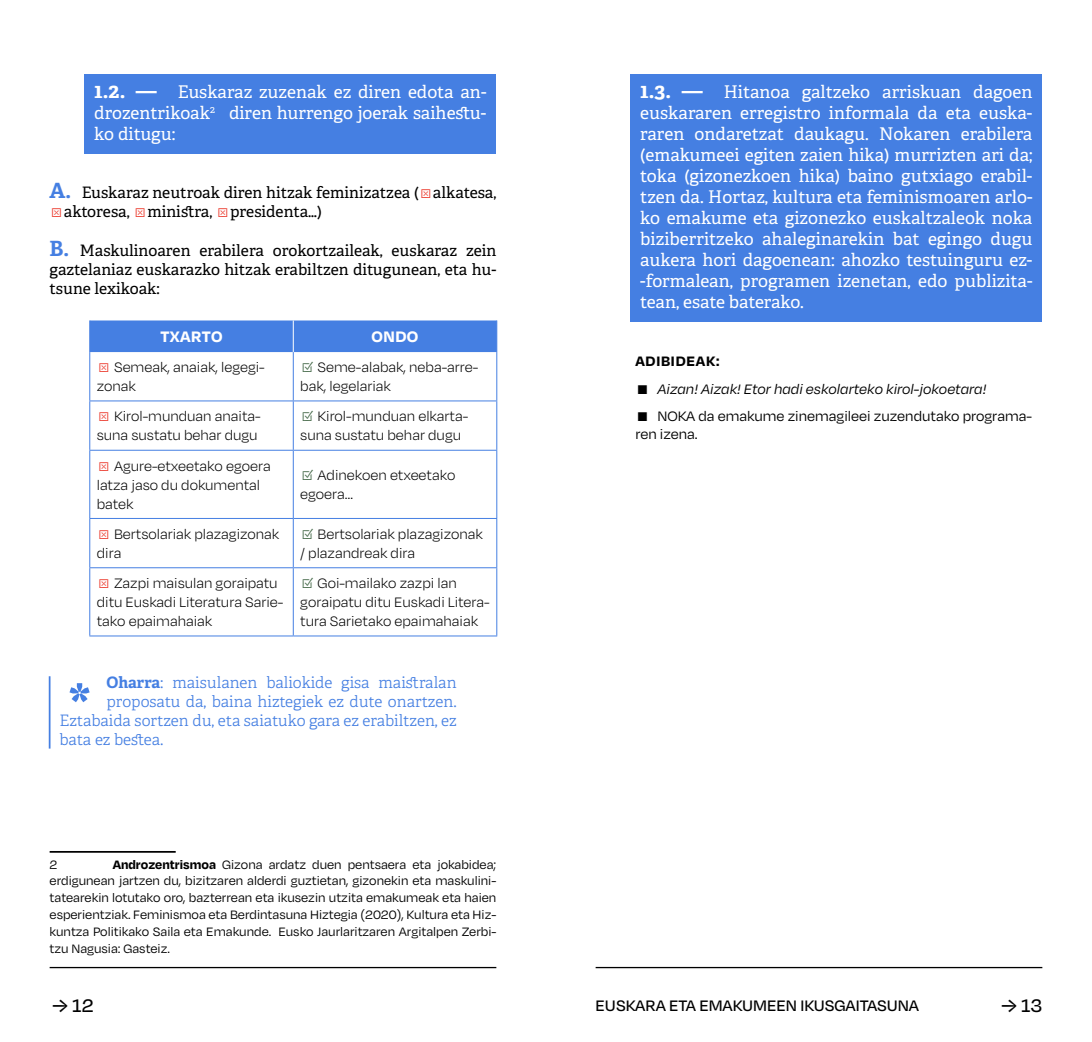
<style>
.page{position:relative;width:1092px;height:1042px;background:#fff}
.page>*{position:absolute;margin:0;border:0;box-sizing:border-box;transform-origin:0 0}
.t1{font:700 51.1px "Adelle";color:#457fe2}
.t2{font:500 21px "Degular";color:#000}
.t3{font:17.5px/21px "Adelle";color:#fff;text-align:justify}
.t4{font:500 17.5px "Degular";color:#000}
.t5{font:700 17.5px "Degular";letter-spacing:.025em;color:#fff}
.t6{font:300 15.75px/18.9px "Degular";color:#000}
.t7{font:15.75px/18.9px "Adelle";color:#000}
.t8{font:300 15.75px "Adelle";color:#457fe2}
.t9{font:italic 15.75px/27.5px "Degular";color:#000}
.t10{font:700 15.75px "Degular";letter-spacing:.05em;color:#000}
.t11{font:15.75px "Degular";color:#000}
.t12{font:14px/16.8px "Degular";color:#000;text-align:justify}
.s1{font-weight:700;font-size:21px}
.s2{font-weight:700;font-size:21px;color:#457fe2}
.s3{font-family:"Degular";font-style:italic;color:#eb392c}
.s4{font-weight:400;font-style:italic;color:#eb392c}
.s5{font-weight:400;font-style:italic;color:#416645}
.s6{font-weight:700}
.s7{font-style:normal}
</style>
<div class="page">
<hr style="left:50px;top:967px;width:446px;height:1px;background:#000">
<hr style="left:595px;top:967px;width:447px;height:1px;background:#000">
<div style="left:84px;top:74px;width:412px;height:80px;background:#457fe2"></div>
<hr style="left:49px;top:676px;width:1px;height:72px;background:#457fe2">
<div style="left:90px;top:320px;width:406px;height:32px;background:#457fe2"></div>
<hr style="left:89px;top:352px;width:1px;height:48px;background:#457fe2">
<hr style="left:293px;top:352px;width:1px;height:48px;background:#457fe2">
<hr style="left:496px;top:352px;width:1px;height:48px;background:#457fe2">
<hr style="left:89px;top:400px;width:204px;height:1px;background:#457fe2">
<hr style="left:89px;top:401px;width:1px;height:49px;background:#457fe2">
<hr style="left:293px;top:400px;width:204px;height:1px;background:#457fe2">
<hr style="left:293px;top:401px;width:1px;height:49px;background:#457fe2">
<hr style="left:496px;top:401px;width:1px;height:49px;background:#457fe2">
<hr style="left:89px;top:450px;width:204px;height:1px;background:#457fe2">
<hr style="left:89px;top:451px;width:1px;height:67px;background:#457fe2">
<hr style="left:293px;top:450px;width:204px;height:1px;background:#457fe2">
<hr style="left:293px;top:451px;width:1px;height:67px;background:#457fe2">
<hr style="left:496px;top:451px;width:1px;height:67px;background:#457fe2">
<hr style="left:89px;top:518px;width:204px;height:1px;background:#457fe2">
<hr style="left:89px;top:519px;width:1px;height:48px;background:#457fe2">
<hr style="left:293px;top:518px;width:204px;height:1px;background:#457fe2">
<hr style="left:293px;top:519px;width:1px;height:48px;background:#457fe2">
<hr style="left:496px;top:519px;width:1px;height:48px;background:#457fe2">
<hr style="left:89px;top:567px;width:204px;height:1px;background:#457fe2">
<hr style="left:89px;top:568px;width:1px;height:67px;background:#457fe2">
<hr style="left:293px;top:567px;width:204px;height:1px;background:#457fe2">
<hr style="left:293px;top:568px;width:1px;height:67px;background:#457fe2">
<hr style="left:496px;top:568px;width:1px;height:67px;background:#457fe2">
<hr style="left:89px;top:635px;width:204px;height:1px;background:#457fe2">
<hr style="left:293px;top:635px;width:204px;height:1px;background:#457fe2">
<hr style="left:293px;top:320px;width:1px;height:32px;background:#fff">
<hr style="left:89px;top:320px;width:1px;height:32px;background:#457fe2">
<hr style="left:496px;top:320px;width:1px;height:32px;background:#457fe2">
<hr style="left:50px;top:851px;width:126px;height:2px;background:#000">
<div style="left:630px;top:74px;width:412px;height:248px;background:#457fe2"></div>
<p class="t3" style="left:94px;top:81px;width:393px"><span class="s1">1.2. —</span> Euskaraz zuzenak ez diren edota an&shy;drozentrikoak<sup>2</sup> diren hurrengo joerak saihestu&shy;ko ditugu:</p>
<p class="t7" style="left:50px;top:183px;width:448px"><span class="s2">A.</span> Euskaraz neutroak diren hitzak feminizatzea (<span class="s3">☒</span>alkatesa, <span class="s3">☒</span>aktoresa, <span class="s3">☒</span>ministra, <span class="s3">☒</span>presidenta…)</p>
<p class="t7" style="left:50px;top:241px;width:448px;text-align:justify"><span class="s2">B.</span> Maskulinoaren erabilera orokortzaileak, euskaraz zein gaztelaniaz euskarazko hitzak erabiltzen ditugunean, eta hu&shy;tsune lexikoak:</p>
<p class="t5" style="left:160px;top:325px;width:63px">TXARTO</p>
<p class="t5" style="left:371px;top:325px;width:48px">ONDO</p>
<p class="t6" style="left:97px;top:357px;width:169px"><span class="s4">☒</span> Semeak, anaiak, legegi&shy;zonak</p>
<p class="t6" style="left:300px;top:357px;width:179px"><span class="s5">☑</span> Seme-alabak, neba-arre&shy;bak, legelariak</p>
<p class="t6" style="left:97px;top:406px;width:165px"><span class="s4">☒</span> Kirol-munduan anaita&shy;suna sustatu behar dugu</p>
<p class="t6" style="left:300px;top:406px;width:169px"><span class="s5">☑</span> Kirol-munduan elkarta&shy;suna sustatu behar dugu</p>
<p class="t6" style="left:97px;top:456px;width:175px"><span class="s4">☒</span> Agure-etxeetako egoera latza jaso du dokumental batek</p>
<p class="t6" style="left:300px;top:465px;width:156px"><span class="s5">☑</span> Adinekoen etxeetako egoera…</p>
<p class="t6" style="left:97px;top:524px;width:184px"><span class="s4">☒</span> Bertsolariak plazagizonak dira</p>
<p class="t6" style="left:300px;top:524px;width:184px"><span class="s5">☑</span> Bertsolariak plazagizonak / plazandreak dira</p>
<p class="t6" style="left:97px;top:573px;width:188px"><span class="s4">☒</span> Zazpi maisulan goraipatu ditu Euskadi Literatura Sarie&shy;tako epaimahaiak</p>
<p class="t6" style="left:300px;top:573px;width:191px"><span class="s5">☑</span> Goi-mailako zazpi lan goraipatu ditu Euskadi Litera&shy;tura Sarietako epaimahaiak</p>
<h1 class="t1" style="left:67px;top:665px;width:26px">*</h1>
<p class="t8" style="left:106px;top:673px;width:351px"><span class="s6">Oharra</span>: maisulanen baliokide gisa maistralan</p>
<p class="t8" style="left:106px;top:692px;width:351px">proposatu da, baina hiztegiek ez dute onartzen.</p>
<p class="t8" style="left:60px;top:710px;width:398px">Eztabaida sortzen du, eta saiatuko gara ez erabiltzen, ez</p>
<p class="t8" style="left:60px;top:729px;width:105px">bata ez bestea.</p>
<p class="t12" style="left:50px;top:855px;width:448px;text-indent:63px"><span class="s6">Androzentrismoa</span> Gizona ardatz duen pentsaera eta jokabidea; erdigunean jartzen du, bizitzaren alderdi guztietan, gizonekin eta maskulini&shy;tatearekin lotutako oro, bazterrean eta ikusezin utzita emakumeak eta haien esperientziak. Feminismoa eta Berdintasuna Hiztegia (2020), Kultura eta Hiz&shy;kuntza Politikako Saila eta Emakunde. Eusko Jaurlaritzaren Argitalpen Zerbi&shy;tzu Nagusia: Gasteiz.</p>
<p class="t12" style="left:50px;top:855px;width:9px">2</p>
<p class="t3" style="left:640px;top:81px;width:393px"><span class="s1">1.3. —</span> Hitanoa galtzeko arriskuan dagoen euskararen erregistro informala da eta euska&shy;raren ondaretzat daukagu. Nokaren erabilera (emakumeei egiten zaien hika) murrizten ari da; toka (gizonezkoen hika) baino gutxiago erabil&shy;tzen da. Hortaz, kultura eta feminismoaren arlo&shy;ko emakume eta gizonezko euskaltzaleok noka biziberritzeko ahaleginarekin bat egingo dugu aukera hori dagoenean: ahozko testuinguru ez--formalean, programen izenetan, edo publizita&shy;tean, esate baterako.</p>
<p class="t10" style="left:635px;top:351px;width:86px">ADIBIDEAK:</p>
<p class="t9" style="left:635px;top:374px;width:398px">⬛ Aizan! Aizak! Etor hadi eskolarteko kirol-jokoetara!<br>⬛ <span class="s7">NOKA da emakume zinemagileei zuzendutako programa-</span></p>
<p class="t11" style="left:635px;top:424px;width:64px">ren izena.</p>
<p class="t2" style="left:52px;top:992px;width:43px">→ 12</p>
<p class="t4" style="left:595px;top:994px;width:325px">EUSKARA ETA EMAKUMEEN IKUSGAITASUNA</p>
<p class="t2" style="left:1000px;top:992px;width:43px">→ 13</p>
</div>
